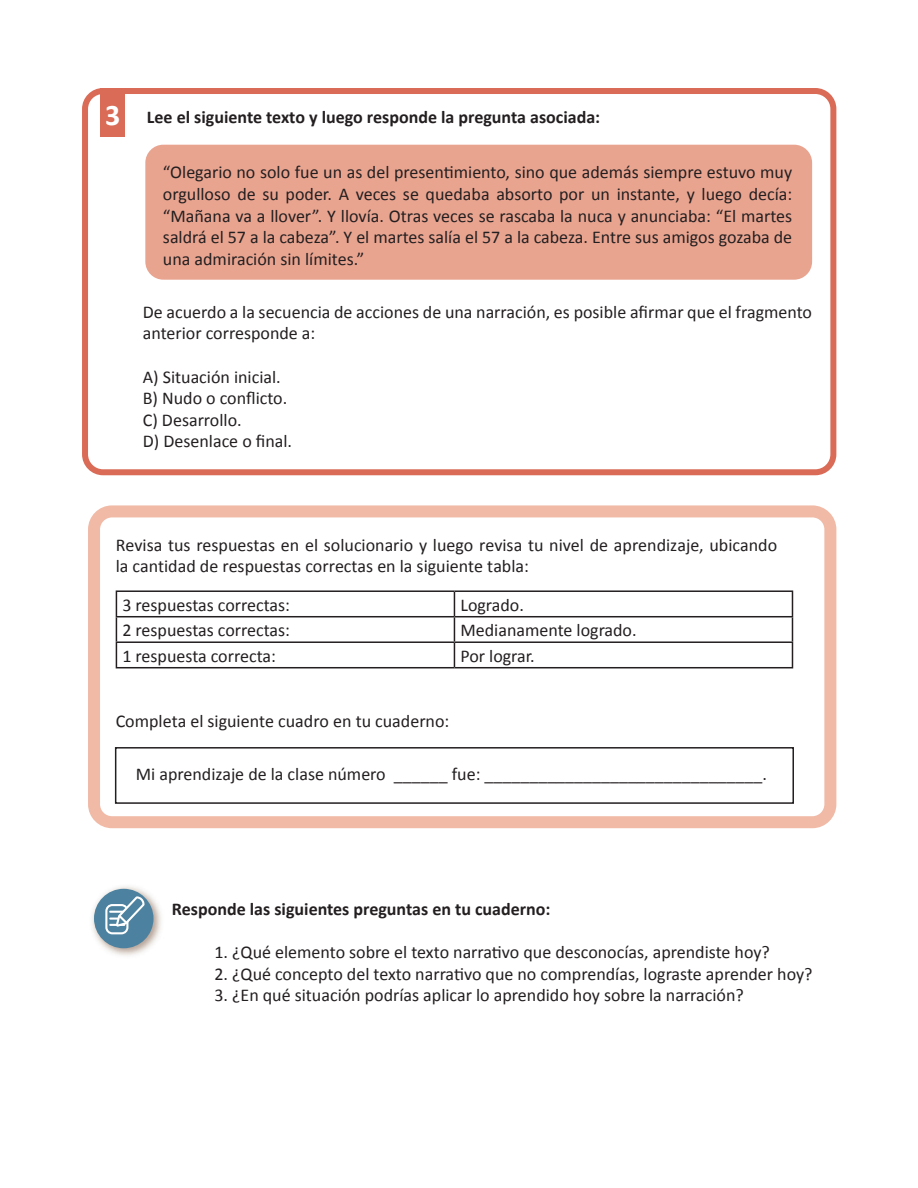
<style>
.page{position:relative;width:918px;height:1188px;background:#fff}
.page>*{position:absolute;margin:0;border:0;box-sizing:border-box;transform-origin:0 0}
.t1{font:700 30px "Calibri";color:#fff}
.t2{font:18px/21.6px "Calibri";color:#231f20}
.t3{font:700 18px "Calibri";color:#231f20}
</style>
<div class="page">
<div style="left:88px;top:505px;width:748px;height:323px;border:12px solid #f0baa6;border-radius:18px"></div>
<hr style="left:116px;top:590px;width:338px;height:2px;background:#231f20">
<hr style="left:454px;top:590px;width:339px;height:2px;background:#231f20">
<hr style="left:116px;top:616px;width:338px;height:1px;background:#231f20">
<hr style="left:454px;top:616px;width:339px;height:1px;background:#231f20">
<hr style="left:116px;top:641px;width:338px;height:2px;background:#231f20">
<svg style="left:116px;top:592px;width:1px;height:75px"></svg>
<hr style="left:454px;top:641px;width:339px;height:2px;background:#231f20">
<svg style="left:454px;top:592px;width:1px;height:75px"></svg>
<svg style="left:792px;top:592px;width:1px;height:75px"></svg>
<hr style="left:116px;top:667px;width:338px;height:1px;background:#231f20">
<hr style="left:454px;top:667px;width:339px;height:1px;background:#231f20">
<div style="left:115px;top:747px;width:679px;height:57px;border:2px solid #231f20"></div>
<img style="left:92px;top:886px;width:69px;height:70px">
<div style="left:94px;top:889px;width:60px;height:59px;background:#4c829f;border-radius:50%"></div>
<svg style="left:105px;top:896px;width:40px;height:38px"></svg>
<div style="left:82px;top:88px;width:754px;height:387px;border:6px solid #d96b57;border-radius:18px"></div>
<div style="left:100px;top:88px;width:25px;height:48px;background:#d96b57"></div>
<div style="left:145px;top:145px;width:667px;height:135px;background:#e9a490;border-radius:18px"></div>
<p class="t1" style="left:105px;top:94px;width:17px">3</p>
<p class="t3" style="left:147px;top:105px;width:455px">Lee el siguiente texto y luego responde la pregunta asociada:</p>
<p class="t2" style="left:163px;top:161px;width:631px;text-align:justify">“Olegario no solo fue un as del presentimiento, sino que además siempre estuvo muy orgulloso de su poder. A veces se quedaba absorto por un instante, y luego decía: “Mañana va a llover”. Y llovía. Otras veces se rascaba la nuca y anunciaba: “El martes saldrá el 57 a la cabeza”. Y el martes salía el 57 a la cabeza. Entre sus amigos gozaba de una admiración sin límites.”</p>
<p class="t2" style="left:143px;top:300px;width:671px">De acuerdo a la secuencia de acciones de una narración, es posible afirmar que el fragmento anterior corresponde a:</p>
<p class="t2" style="left:143px;top:365px;width:139px">A) Situación inicial.</p>
<p class="t2" style="left:143px;top:387px;width:146px">B) Nudo o conflicto.</p>
<p class="t2" style="left:143px;top:408px;width:100px">C) Desarrollo.</p>
<p class="t2" style="left:143px;top:430px;width:151px">D) Desenlace o final.</p>
<p class="t2" style="left:116px;top:533px;width:663px">Revisa tus respuestas en el solucionario y luego revisa tu nivel de aprendizaje, ubicando la cantidad de respuestas correctas en la siguiente tabla:</p>
<p class="t2" style="left:122px;top:593px;width:169px">3 respuestas correctas:</p>
<p class="t2" style="left:460px;top:593px;width:65px">Logrado.</p>
<p class="t2" style="left:122px;top:619px;width:169px">2 respuestas correctas:</p>
<p class="t2" style="left:460px;top:619px;width:178px">Medianamente logrado.</p>
<p class="t2" style="left:122px;top:644px;width:155px">1 respuesta correcta:</p>
<p class="t2" style="left:460px;top:644px;width:76px">Por lograr.</p>
<p class="t2" style="left:116px;top:710px;width:335px">Completa el siguiente cuadro en tu cuaderno:</p>
<p class="t2" style="left:136px;top:763px;width:633px">Mi aprendizaje de la clase número ______ fue: _______________________________.</p>
<p class="t3" style="left:172px;top:896px;width:380px">Responde las siguientes preguntas en tu cuaderno:</p>
<p class="t2" style="left:215px;top:940px;width:557px">1. ¿Qué elemento sobre el texto narrativo que desconocías, aprendiste hoy?</p>
<p class="t2" style="left:215px;top:962px;width:600px">2. ¿Qué concepto del texto narrativo que no comprendías, lograste aprender hoy?</p>
<p class="t2" style="left:215px;top:984px;width:531px">3. ¿En qué situación podrías aplicar lo aprendido hoy sobre la narración?</p>
</div>
